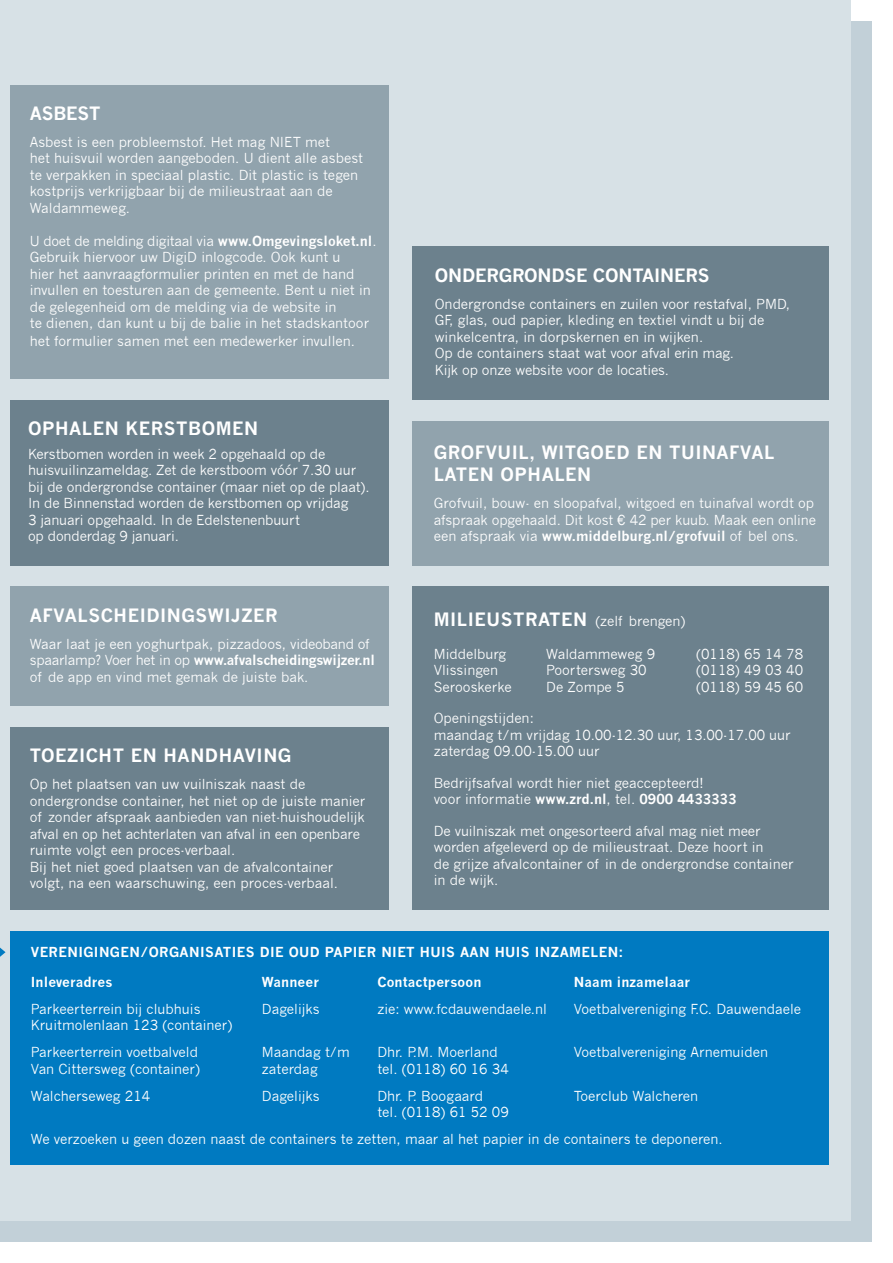
<style>
.page{position:relative;width:893px;height:1263px;background:#fff}
.page>*{position:absolute;margin:0;border:0;box-sizing:border-box;transform-origin:0 0}
.Brood{font:700 18px/22.5px "News Gothic";letter-spacing:.03em;color:#fff}
.Brood-2{font:700 18px "News Gothic";letter-spacing:-.01em;color:#fff}
.Brood-3{font:13.5px/16.5px "News Gothic";color:#fff}
.Brood-4{font:700 13.5px "News Gothic";letter-spacing:.01em;color:#fff}
.Brood-5{font:700 13.5px "News Gothic";letter-spacing:.03em;color:#fff}
.Brood-6{font:13.5px "News Gothic";letter-spacing:-.02em;color:#fff}
.s1{font-weight:700}
.s2{font-weight:400;font-size:13.5px}
.s3{font-weight:400}
</style>
<div class="page">
<div style="left:0;top:21px;width:872px;height:1221px;background:#c2d0d8"></div>
<div style="left:0;top:0;width:850px;height:1220px;background:#d7e1e6"></div>
<div style="left:11px;top:931px;width:818px;height:234px;background:#007ac1"></div>
<div style="left:11px;top:727px;width:378px;height:183px;background:#6c818d"></div>
<div style="left:412px;top:247px;width:417px;height:153px;background:#6c818d"></div>
<div style="left:11px;top:85px;width:378px;height:293px;background:#91a3ad"></div>
<div style="left:11px;top:587px;width:378px;height:119px;background:#91a3ad"></div>
<svg style="left:0;top:947px;width:6px;height:10px"></svg>
<div style="left:11px;top:400px;width:378px;height:166px;background:#6c818d"></div>
<div style="left:412px;top:421px;width:417px;height:145px;background:#91a3ad"></div>
<div style="left:412px;top:587px;width:417px;height:323px;background:#6c818d"></div>
<p class="Brood" style="left:30px;top:102px;width:72px">ASBEST</p>
<p class="Brood-3" style="left:30px;top:134px;width:335px">Asbest is een probleemstof. Het mag NIET met<br>het huisvuil worden aangeboden. U dient alle asbest te verpakken in speciaal plastic. Dit plastic is tegen kostprijs verkrijgbaar bij de milieustraat aan de Waldammeweg.</p>
<p class="Brood-6" style="left:30px;top:233px;width:348px">U doet de melding digitaal via <span class="s1">www.Omgevingsloket.nl</span>.</p>
<p class="Brood-3" style="left:30px;top:249px;width:343px">Gebruik hiervoor uw DigiD inlogcode. Ook kunt u<br>hier het aanvraagformulier printen en met de hand invullen en toesturen aan de gemeente. Bent u niet in de gelegenheid om de melding via de website in<br>te dienen, dan kunt u bij de balie in het stadskantoor</p>
<p class="Brood-3" style="left:30px;top:333px;width:327px">het formulier samen met een medewerker invullen.</p>
<p class="Brood-2" style="left:435px;top:264px;width:276px">ONDERGRONDSE CONTAINERS</p>
<p class="Brood-3" style="left:435px;top:295px;width:357px">Ondergrondse containers en zuilen voor restafval, PMD, GF, glas, oud papier, kleding en textiel vindt u bij de winkelcentra, in dorpskernen en in wijken.<br>Op de containers staat wat voor afval erin mag.<br>Kijk op onze website voor de locaties.</p>
<p class="Brood" style="left:28px;top:416px;width:232px">OPHALEN KERSTBOMEN</p>
<p class="Brood-3" style="left:28px;top:445px;width:343px">Kerstbomen worden in week 2 opgehaald op de huisvuilinzameldag. Zet de kerstboom vóór 7.30 uur bij de ondergrondse container (maar niet op de plaat).<br>In de Binnenstad worden de kerstbomen op vrijdag<br>3 januari opgehaald. In de Edelstenenbuurt<br>op donderdag 9 januari.</p>
<p class="Brood" style="left:434px;top:440px;width:342px">GROFVUIL, WITGOED EN TUINAFVAL<br>LATEN OPHALEN</p>
<p class="Brood-3" style="left:434px;top:495px;width:384px">Grofvuil, bouw- en sloopafval, witgoed en tuinafval wordt op afspraak opgehaald. Dit kost € 42 per kuub. Maak een online een afspraak via <span class="s1">www.middelburg.nl/grofvuil</span> of bel ons.</p>
<p class="Brood" style="left:30px;top:604px;width:250px">AFVALSCHEIDINGSWIJZER</p>
<p class="Brood-3" style="left:30px;top:636px;width:347px">Waar laat je een yoghurtpak, pizzadoos, videoband of spaarlamp? Voer het in op <span class="s1">www.afvalscheidingswijzer.nl</span></p>
<p class="Brood-3" style="left:30px;top:669px;width:280px">of de app en vind met gemak de juiste bak.</p>
<p class="Brood" style="left:30px;top:744px;width:263px">TOEZICHT EN HANDHAVING</p>
<p class="Brood-3" style="left:30px;top:776px;width:337px">Op het plaatsen van uw vuilniszak naast de ondergrondse container, het niet op de juiste manier of zonder afspraak aanbieden van niet-huishoudelijk afval en op het achterlaten van afval in een openbare ruimte volgt een proces-verbaal.</p>
<p class="Brood-3" style="left:30px;top:858px;width:310px">Bij het niet goed plaatsen van de afvalcontainer volgt, na een waarschuwing, een proces-verbaal.</p>
<p class="Brood" style="left:434px;top:608px;width:253px">MILIEUSTRATEN <span class="s2">(zelf brengen)</span></p>
<p class="Brood-3" style="left:434px;top:646px;width:74px">Middelburg</p>
<p class="Brood-3" style="left:546px;top:646px;width:111px">Waldammeweg 9</p>
<p class="Brood-3" style="left:696px;top:646px;width:108px">(0118) 65 14 78</p>
<p class="Brood-3" style="left:434px;top:662px;width:66px">Vlissingen</p>
<p class="Brood-3" style="left:546px;top:662px;width:102px">Poortersweg 30</p>
<p class="Brood-3" style="left:696px;top:662px;width:108px">(0118) 49 03 40</p>
<p class="Brood-3" style="left:434px;top:679px;width:79px">Serooskerke</p>
<p class="Brood-3" style="left:546px;top:679px;width:80px">De Zompe 5</p>
<p class="Brood-3" style="left:696px;top:679px;width:108px">(0118) 59 45 60</p>
<p class="Brood-3" style="left:434px;top:710px;width:102px">Openingstijden:</p>
<p class="Brood-3" style="left:434px;top:727px;width:358px">maandag t/m vrijdag 10.00-12.30 uur, 13.00-17.00 uur</p>
<p class="Brood-3" style="left:434px;top:743px;width:168px">zaterdag 09.00-15.00 uur</p>
<p class="Brood-3" style="left:434px;top:775px;width:271px">Bedrijfsafval wordt hier niet geaccepteerd!</p>
<p class="Brood-4" style="left:434px;top:791px;width:304px"><span class="s3">voor informatie</span> www.zrd.nl<span class="s3">, tel.</span> 0900 4433333</p>
<p class="Brood-3" style="left:434px;top:823px;width:361px">De vuilniszak met ongesorteerd afval mag niet meer worden afgeleverd op de milieustraat. Deze hoort in<br>de grijze afvalcontainer of in de ondergrondse container in de wijk.</p>
<p class="Brood-5" style="left:31px;top:944px;width:594px">VERENIGINGEN/ORGANISATIES DIE OUD PAPIER NIET HUIS AAN HUIS INZAMELEN:</p>
<p class="Brood-4" style="left:31px;top:974px;width:83px">Inleveradres</p>
<p class="Brood-4" style="left:262px;top:974px;width:59px">Wanneer</p>
<p class="Brood-4" style="left:377px;top:974px;width:106px">Contactpersoon</p>
<p class="Brood-4" style="left:574px;top:974px;width:118px">Naam inzamelaar</p>
<p class="Brood-3" style="left:31px;top:1001px;width:171px">Parkeerterrein bij clubhuis</p>
<p class="Brood-3" style="left:262px;top:1001px;width:59px">Dagelijks</p>
<p class="Brood-3" style="left:377px;top:1001px;width:171px">zie: www.fcdauwendaele.nl</p>
<p class="Brood-3" style="left:574px;top:1001px;width:229px">Voetbalvereniging F.C. Dauwendaele</p>
<p class="Brood-3" style="left:31px;top:1017px;width:203px">Kruitmolenlaan 123 (container)</p>
<p class="Brood-3" style="left:31px;top:1044px;width:169px">Parkeerterrein voetbalveld</p>
<p class="Brood-3" style="left:262px;top:1044px;width:89px">Maandag t/m</p>
<p class="Brood-3" style="left:377px;top:1044px;width:122px">Dhr. P.M. Moerland</p>
<p class="Brood-3" style="left:574px;top:1044px;width:196px">Voetbalvereniging Arnemuiden</p>
<p class="Brood-3" style="left:31px;top:1061px;width:171px">Van Cittersweg (container)</p>
<p class="Brood-3" style="left:262px;top:1061px;width:57px">zaterdag</p>
<p class="Brood-3" style="left:377px;top:1061px;width:133px">tel. (0118) 60 16 34</p>
<p class="Brood-3" style="left:31px;top:1088px;width:121px">Walcherseweg 214</p>
<p class="Brood-3" style="left:262px;top:1088px;width:59px">Dagelijks</p>
<p class="Brood-3" style="left:377px;top:1088px;width:107px">Dhr. P. Boogaard</p>
<p class="Brood-3" style="left:574px;top:1088px;width:126px">Toerclub Walcheren</p>
<p class="Brood-3" style="left:377px;top:1104px;width:133px">tel. (0118) 61 52 09</p>
<p class="Brood-3" style="left:31px;top:1131px;width:693px">We verzoeken u geen dozen naast de containers te zetten, maar al het papier in de containers te deponeren.</p>
</div>
